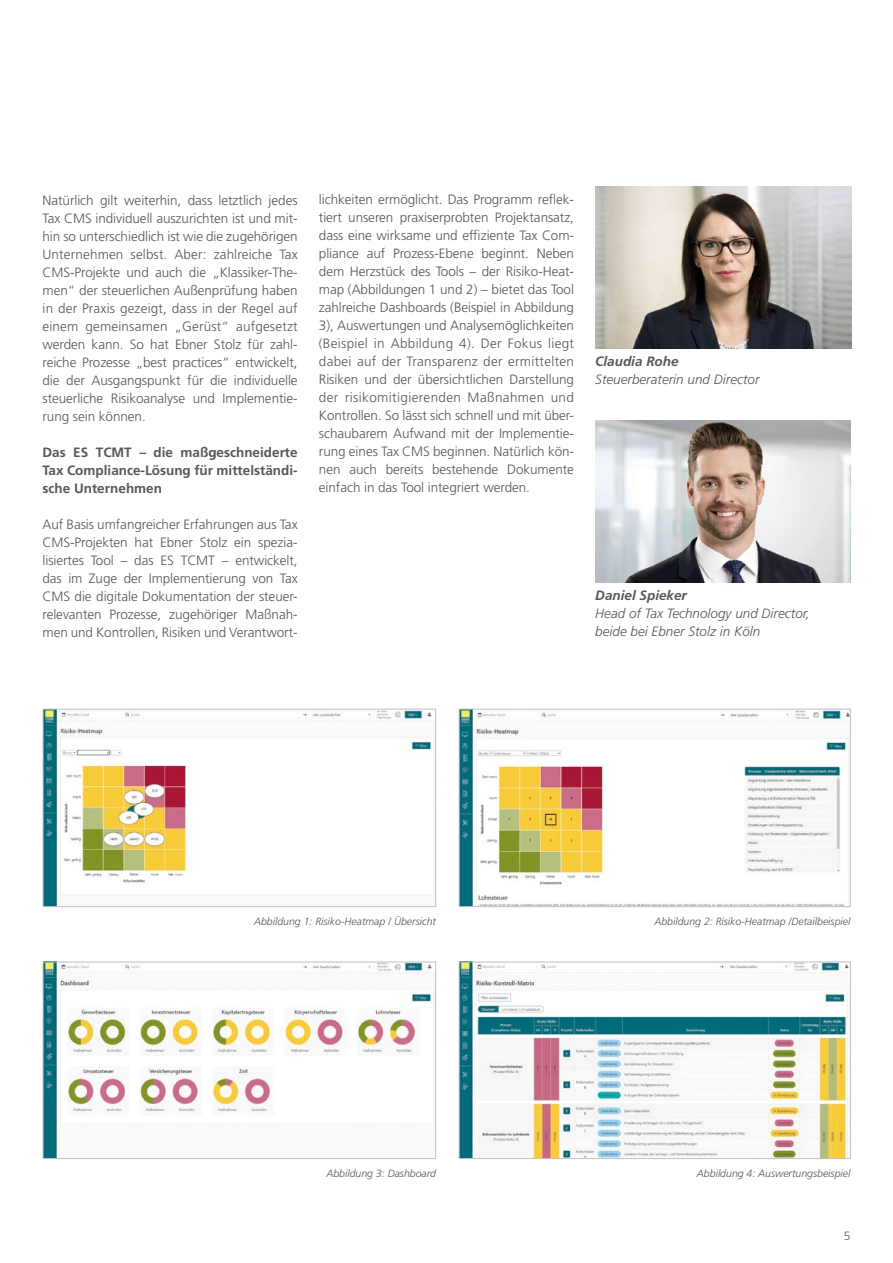
<style>
.page{position:relative;width:893px;height:1263px;background:#fff}
.page>*{position:absolute;margin:0;border:0;box-sizing:border-box;transform-origin:0 0}
.t1{font:300 13.5px/18px "Frutiger LT Std";letter-spacing:-.005em;color:#575756;text-align:justify}
.t2{font:italic 300 13.5px/18px "Frutiger LT Std";color:#575756}
.t3{font:700 13.5px/18px "Frutiger LT Std";color:#575756;text-align:justify}
.t4{font:italic 700 13.5px "Frutiger LT Std";color:#575756}
.t5{font:300 12px "Frutiger LT Std";color:#575756}
.t6{font:italic 300 10.5px "Frutiger LT Std";color:#575756}
</style>
<div class="page">
<img style="left:596px;top:187px;width:255px;height:162px">
<img style="left:595px;top:421px;width:255px;height:162px">
<img style="left:45px;top:711px;width:389px;height:194px">
<div style="left:43px;top:709px;width:393px;height:198px;border:1px solid #c4c4c4"></div>
<img style="left:45px;top:963px;width:389px;height:194px">
<div style="left:43px;top:961px;width:393px;height:198px;border:1px solid #c4c4c4"></div>
<img style="left:461px;top:711px;width:388px;height:194px">
<div style="left:459px;top:709px;width:392px;height:198px;border:1px solid #c4c4c4"></div>
<img style="left:461px;top:963px;width:388px;height:194px">
<div style="left:459px;top:961px;width:392px;height:198px;border:1px solid #c4c4c4"></div>
<p class="t1" style="left:43px;top:191px;width:257px">Natürlich gilt weiterhin, dass letztlich jedes Tax CMS individuell auszurichten ist und mit&shy;hin so unterschiedlich ist wie die zugehörigen Unternehmen selbst. Aber: zahlreiche Tax CMS-Projekte und auch die „Klassiker-The&shy;men“ der steuerlichen Außenprüfung haben in der Praxis gezeigt, dass in der Regel auf einem gemeinsamen „Gerüst“ aufgesetzt werden kann. So hat Ebner Stolz für zahl&shy;reiche Prozesse „best practices“ entwickelt, die der Ausgangspunkt für die individuelle steuerliche Risikoanalyse und Implementie&shy;rung sein können.</p>
<p class="t3" style="left:43px;top:443px;width:257px">Das ES TCMT – die maßgeschneiderte Tax Compliance-Lösung für mittelständi&shy;sche Unternehmen</p>
<p class="t1" style="left:43px;top:515px;width:257px">Auf Basis umfangreicher Erfahrungen aus Tax CMS-Projekten hat Ebner Stolz ein spezia&shy;lisiertes Tool – das ES TCMT – entwickelt, das im Zuge der Implementierung von Tax CMS die digitale Dokumentation der steuer&shy;relevanten Prozesse, zugehöriger Maßnah&shy;men und Kontrollen, Risiken und Verantwort-</p>
<p class="t1" style="left:319px;top:191px;width:257px">lichkeiten ermöglicht. Das Programm reflek&shy;tiert unseren praxiserprobten Projektansatz, dass eine wirksame und effiziente Tax Com&shy;pliance auf Prozess-Ebene beginnt. Neben dem Herzstück des Tools – der Risiko-Heat&shy;map (Abbildungen 1 und 2) – bietet das Tool zahlreiche Dashboards (Beispiel in Abbildung 3), Auswertungen und Analysemöglichkeiten (Beispiel in Abbildung 4). Der Fokus liegt dabei auf der Transparenz der ermittelten Risiken und der übersichtlichen Darstellung der risikomitigierenden Maßnahmen und Kontrollen. So lässt sich schnell und mit über&shy;schaubarem Aufwand mit der Implementie&shy;rung eines Tax CMS beginnen. Natürlich kön&shy;nen auch bereits bestehende Dokumente einfach in das Tool integriert werden.</p>
<p class="t4" style="left:595px;top:354px;width:85px">Claudia Rohe</p>
<p class="t2" style="left:595px;top:371px;width:166px">Steuerberaterin und Director</p>
<p class="t4" style="left:595px;top:588px;width:93px">Daniel Spieker</p>
<p class="t2" style="left:595px;top:605px;width:216px">Head of Tax Technology und Director, beide bei Ebner Stolz in Köln</p>
<p class="t6" style="left:254px;top:915px;width:184px">Abbildung 1: Risiko-Heatmap / Übersicht</p>
<p class="t6" style="left:326px;top:1167px;width:111px">Abbildung 3: Dashboard</p>
<p class="t6" style="left:654px;top:915px;width:198px">Abbildung 2: Risiko-Heatmap /Detailbeispiel</p>
<p class="t6" style="left:697px;top:1167px;width:155px">Abbildung 4: Auswertungsbeispiel</p>
<p class="t5" style="left:844px;top:1229px;width:8px">5</p>
</div>
